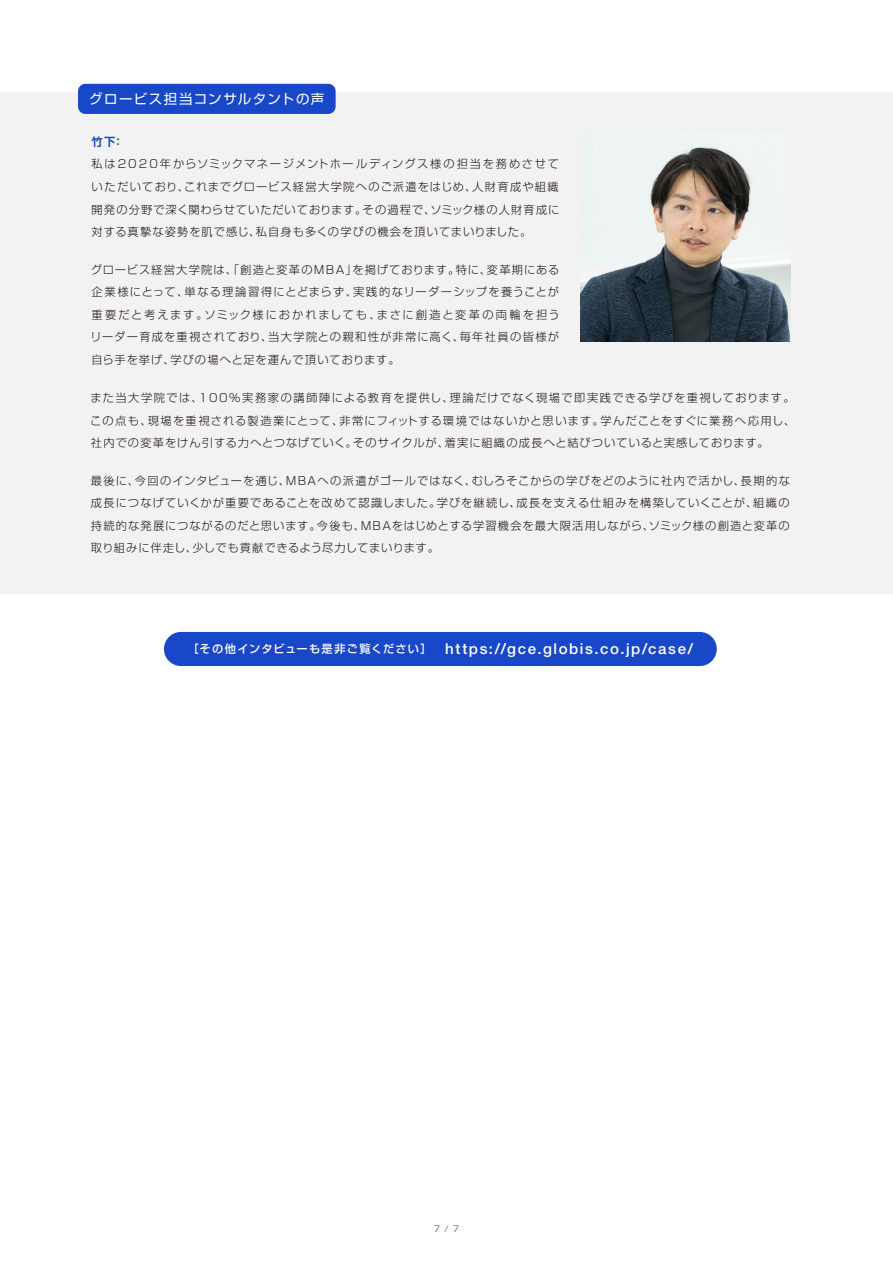
<style>
.page{position:relative;width:893px;height:1263px;background:#fff}
.page>*{position:absolute;margin:0;border:0;box-sizing:border-box;transform-origin:0 0}
.t1{font:500 15px "Helvetica Neue";letter-spacing:.105em;color:#fff}
.t2{font:13.5px "Shin Go Pro";letter-spacing:.1em;color:#fff}
.t3{font:300 11.25px/22.5px "Shin Go Pro";letter-spacing:.08em;color:#231815;text-align:justify}
.t4{font:700 11.25px "Shin Go Pro De";color:#1847c7}
.t5{font:300 8.25px "Shin Go Pro";color:#3e3a39}
.s1{font-family:"Shin Go Pro";font-size:11.25px}
</style>
<div class="page">
<div style="left:0;top:92px;width:893px;height:502px;background:#f2f2f2"></div>
<div style="left:78px;top:84px;width:258px;height:30px;background:#1847c7;border-radius:7px"></div>
<div style="left:164px;top:632px;width:553px;height:34px;background:#1847c7;border-radius:17px"></div>
<img style="left:581px;top:147px;width:210px;height:195px">
<p class="t2" style="left:89px;top:88px;width:237px">グロービス担当コンサルタントの声</p>
<p class="t4" style="left:92px;top:132px;width:34px">竹下：</p>
<p class="t3" style="left:92px;top:152px;width:469px">私は2020年からソミックマネージメントホールディングス様の担当を務めさせていただいており、これまでグロービス経営大学院へのご派遣をはじめ、人財育成や組織開発の分野で深く関わらせていただいております。その過程で、ソミック様の人財育成に対する真摯な姿勢を肌で感じ、私自身も多くの学びの機会を頂いてまいりました。</p>
<p class="t3" style="left:91px;top:257px;width:471px">グロービス経営大学院は、「創造と変革のMBA」を掲げております。特に、変革期にある企業様にとって、単なる理論習得にとどまらず、実践的なリーダーシップを養うことが重要だと考えます。ソミック様におかれましても、まさに創造と変革の両輪を担うリーダー育成を重視されており、当大学院との親和性が非常に高く、毎年社員の皆様が自ら手を挙げ、学びの場へと足を運んで頂いております。</p>
<p class="t3" style="left:90px;top:385px;width:707px">また当大学院では、100％実務家の講師陣による教育を提供し、理論だけでなく現場で即実践できる学びを重視しております。この点も、現場を重視される製造業にとって、非常にフィットする環境ではないかと思います。学んだことをすぐに業務へ応用し、社内での変革をけん引する力へとつなげていく。そのサイクルが、着実に組織の成長へと結びついていると実感しております。</p>
<p class="t3" style="left:91px;top:468px;width:700px">最後に、今回のインタビューを通じ、MBAへの派遣がゴールではなく、むしろそこからの学びをどのように社内で活かし、長期的な成長につなげていくかが重要であることを改めて認識しました。学びを継続し、成長を支える仕組みを構築していくことが、組織の持続的な発展につながるのだと思います。今後も、MBAをはじめとする学習機会を最大限活用しながら、ソミック様の創造と変革の取り組みに伴走し、少しでも貢献できるよう尽力してまいります。</p>
<h1 class="t1" style="left:187px;top:640px;width:507px"><span class="s1">［その他インタビューも是非ご覧ください］</span> https://gce.globis.co.jp/case/</h1>
<p class="t5" style="left:434px;top:1222px;width:27px">7 / 7</p>
</div>
